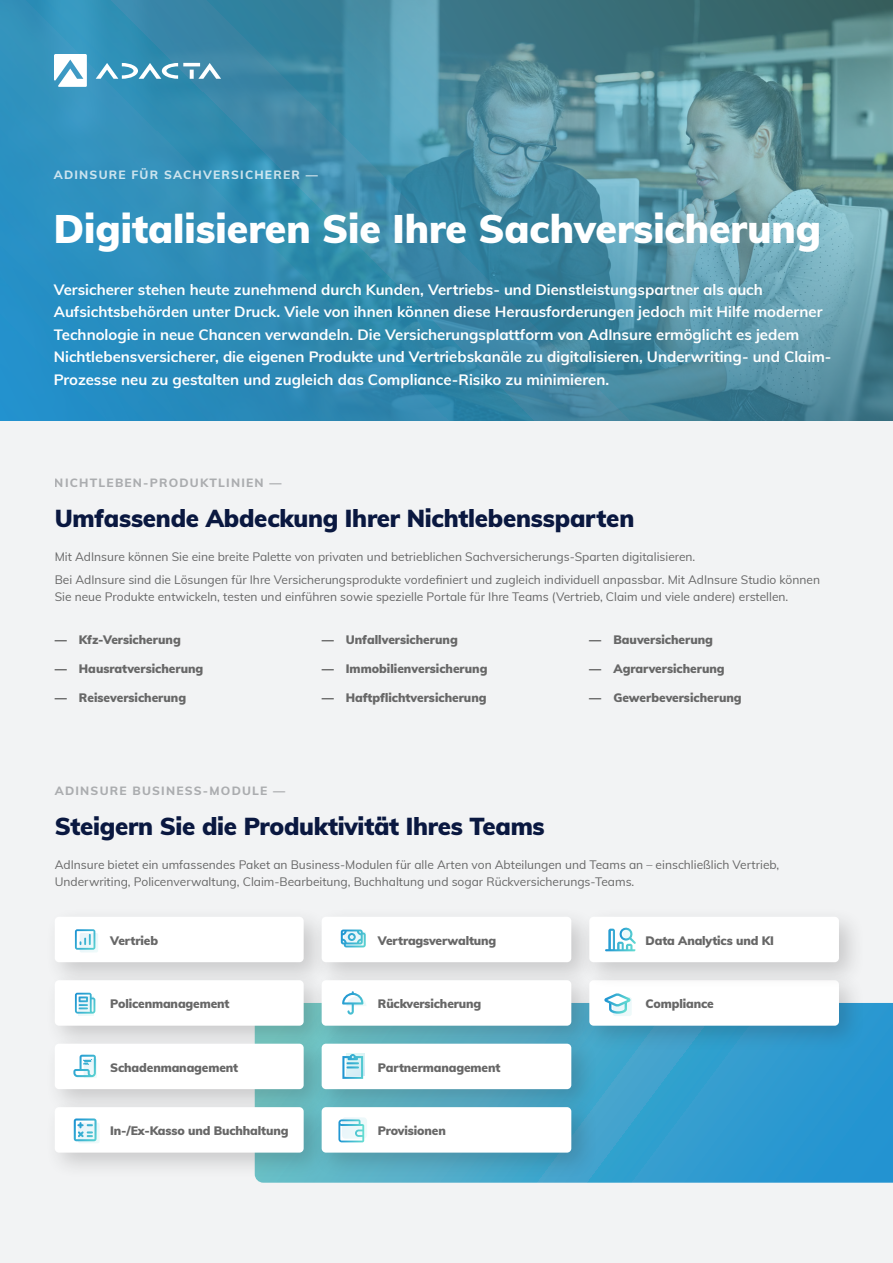
<style>
.page{position:relative;width:893px;height:1263px;background:#fff}
.page>*{position:absolute;margin:0;border:0;box-sizing:border-box;transform-origin:0 0}
.t1{font:900 39px "Muli";color:#fff}
.t2{font:900 24px "Muli";letter-spacing:-.01em;color:#0a1840}
.t3{font:700 15px/22.5px "Muli";color:#fff}
.t4{font:12px/16.5px "Muli";color:#676767}
.t5{font:900 12px "Muli";letter-spacing:-.01em;color:#676767}
.t6{font:800 12px "Muli";letter-spacing:.1em;color:#939598}
.t7{font:800 12px "Muli";letter-spacing:.1em;color:#fff}
</style>
<div class="page">
<div style="left:0;top:331px;width:893px;height:932px;background:#f2f3f4"></div>
<svg style="left:0;top:0;width:893px;height:421px;background:#448ea9"></svg>
<svg style="left:54px;top:54px;width:167px;height:33px"></svg>
<svg style="left:257px;top:1003px;width:636px;height:180px;background:#319ccf"></svg>
<div style="left:45px;top:907px;width:286px;height:82px;background:#231f20;opacity:.2"></div>
<div style="left:55px;top:917px;width:249px;height:45px;background:#fff;border-radius:4px"></div>
<div style="left:45px;top:970px;width:286px;height:83px;background:#231f20;opacity:.2"></div>
<div style="left:55px;top:980px;width:249px;height:46px;background:#fff;border-radius:4px"></div>
<div style="left:45px;top:1033px;width:286px;height:83px;background:#231f20;opacity:.2"></div>
<div style="left:55px;top:1044px;width:249px;height:45px;background:#fff;border-radius:4px"></div>
<div style="left:45px;top:1097px;width:286px;height:83px;background:#231f20;opacity:.2"></div>
<div style="left:55px;top:1107px;width:249px;height:45px;background:#fff;border-radius:4px"></div>
<div style="left:312px;top:907px;width:287px;height:82px;background:#231f20;opacity:.2"></div>
<div style="left:322px;top:917px;width:249px;height:45px;background:#fff;border-radius:4px"></div>
<div style="left:312px;top:970px;width:287px;height:83px;background:#231f20;opacity:.2"></div>
<div style="left:322px;top:980px;width:249px;height:46px;background:#fff;border-radius:4px"></div>
<div style="left:312px;top:1033px;width:287px;height:83px;background:#231f20;opacity:.2"></div>
<div style="left:322px;top:1044px;width:249px;height:45px;background:#fff;border-radius:4px"></div>
<div style="left:579px;top:970px;width:287px;height:83px;background:#231f20;opacity:.2"></div>
<div style="left:589px;top:980px;width:250px;height:46px;background:#fff;border-radius:4px"></div>
<div style="left:312px;top:1097px;width:287px;height:83px;background:#231f20;opacity:.2"></div>
<div style="left:322px;top:1107px;width:249px;height:45px;background:#fff;border-radius:4px"></div>
<div style="left:579px;top:907px;width:287px;height:82px;background:#231f20;opacity:.2"></div>
<div style="left:589px;top:917px;width:250px;height:45px;background:#fff;border-radius:4px"></div>
<svg style="left:75px;top:929px;width:20px;height:21px"></svg>
<svg style="left:80px;top:933px;width:18px;height:19px"></svg>
<svg style="left:75px;top:993px;width:20px;height:21px"></svg>
<svg style="left:79px;top:996px;width:15px;height:19px"></svg>
<svg style="left:73px;top:1055px;width:23px;height:22px"></svg>
<svg style="left:84px;top:1059px;width:13px;height:19px"></svg>
<svg style="left:74px;top:1118px;width:26px;height:25px"></svg>
<svg style="left:341px;top:929px;width:25px;height:18px"></svg>
<svg style="left:345px;top:932px;width:21px;height:12px"></svg>
<svg style="left:342px;top:991px;width:24px;height:24px"></svg>
<svg style="left:605px;top:927px;width:31px;height:24px"></svg>
<div style="left:342px;top:1117px;width:25px;height:22px;background:linear-gradient(to bottom,#eef9fa,#caf2ef);border-radius:4px"></div>
<svg style="left:338px;top:1119px;width:26px;height:23px"></svg>
<svg style="left:363px;top:1054px;width:1px;height:22px"></svg>
<svg style="left:342px;top:1054px;width:21px;height:25px"></svg>
<div style="left:613px;top:997px;width:19px;height:19px;background:#ecf8fa;border-radius:2px"></div>
<svg style="left:604px;top:993px;width:27px;height:21px"></svg>
<p class="t7" style="left:54px;top:166px;width:266px">ADINSURE FÜR SACHVERSICHERER ―</p>
<h1 class="t1" style="left:54px;top:200px;width:769px">Digitalisieren Sie Ihre Sachversicherung</h1>
<p class="t3" style="left:54px;top:277px;width:779px">Versicherer stehen heute zunehmend durch Kunden, Vertriebs- und Dienstleistungspartner als auch Aufsichtsbehörden unter Druck. Viele von ihnen können diese Herausforderungen jedoch mit Hilfe moderner Technologie in neue Chancen verwandeln. Die Versicherungsplattform von AdInsure ermöglicht es jedem Nichtlebensversicherer, die eigenen Produkte und Vertriebskanäle zu digitalisieren, Underwriting- und Claim-Prozesse neu zu gestalten und zugleich das Compliance-Risiko zu minimieren.</p>
<p class="t6" style="left:55px;top:474px;width:228px">NICHTLEBEN-PRODUKTLINIEN ―</p>
<h2 class="t2" style="left:55px;top:501px;width:581px">Umfassende Abdeckung Ihrer Nichtlebenssparten</h2>
<p class="t4" style="left:55px;top:545px;width:767px;line-height:23px">Mit AdInsure können Sie eine breite Palette von privaten und betrieblichen Sachversicherungs-Sparten digitalisieren.<br>Bei AdInsure sind die Lösungen für Ihre Versicherungsprodukte vordefiniert und zugleich individuell anpassbar. Mit AdInsure Studio können</p>
<p class="t4" style="left:55px;top:588px;width:735px">Sie neue Produkte entwickeln, testen und einführen sowie spezielle Portale für Ihre Teams (Vertrieb, Claim und viele andere) erstellen.</p>
<p class="t5" style="left:322px;top:630px;width:138px">― Unfallversicherung</p>
<p class="t5" style="left:322px;top:660px;width:167px">― Immobilienversicherung</p>
<p class="t5" style="left:322px;top:689px;width:166px">― Haftpflichtversicherung</p>
<p class="t5" style="left:55px;top:630px;width:128px">― Kfz-Versicherung</p>
<p class="t5" style="left:55px;top:660px;width:150px">― Hausratversicherung</p>
<p class="t5" style="left:55px;top:689px;width:133px">― Reiseversicherung</p>
<p class="t5" style="left:589px;top:630px;width:125px">― Bauversicherung</p>
<p class="t5" style="left:589px;top:660px;width:137px">― Agrarversicherung</p>
<p class="t5" style="left:589px;top:689px;width:154px">― Gewerbeversicherung</p>
<p class="t6" style="left:55px;top:782px;width:232px">ADINSURE BUSINESS-MODULE ―</p>
<h2 class="t2" style="left:55px;top:809px;width:492px">Steigern Sie die Produktivität Ihres Teams</h2>
<p class="t4" style="left:55px;top:856px;width:726px">AdInsure bietet ein umfassendes Paket an Business-Modulen für alle Arten von Abteilungen und Teams an – einschließlich Vertrieb,<br>Underwriting, Policenverwaltung, Claim-Bearbeitung, Buchhaltung und sogar Rückversicherungs-Teams.</p>
<p class="t5" style="left:110px;top:931px;width:49px">Vertrieb</p>
<p class="t5" style="left:378px;top:931px;width:120px">Vertragsverwaltung</p>
<p class="t5" style="left:645px;top:931px;width:130px">Data Analytics und KI</p>
<p class="t5" style="left:110px;top:995px;width:121px">Policenmanagement</p>
<p class="t5" style="left:378px;top:995px;width:105px">Rückversicherung</p>
<p class="t5" style="left:645px;top:995px;width:70px">Compliance</p>
<p class="t5" style="left:110px;top:1058px;width:130px">Schadenmanagement</p>
<p class="t5" style="left:378px;top:1058px;width:124px">Partnermanagement</p>
<p class="t5" style="left:110px;top:1122px;width:180px">In-/Ex-Kasso und Buchhaltung</p>
<p class="t5" style="left:378px;top:1122px;width:69px">Provisionen</p>
</div>
